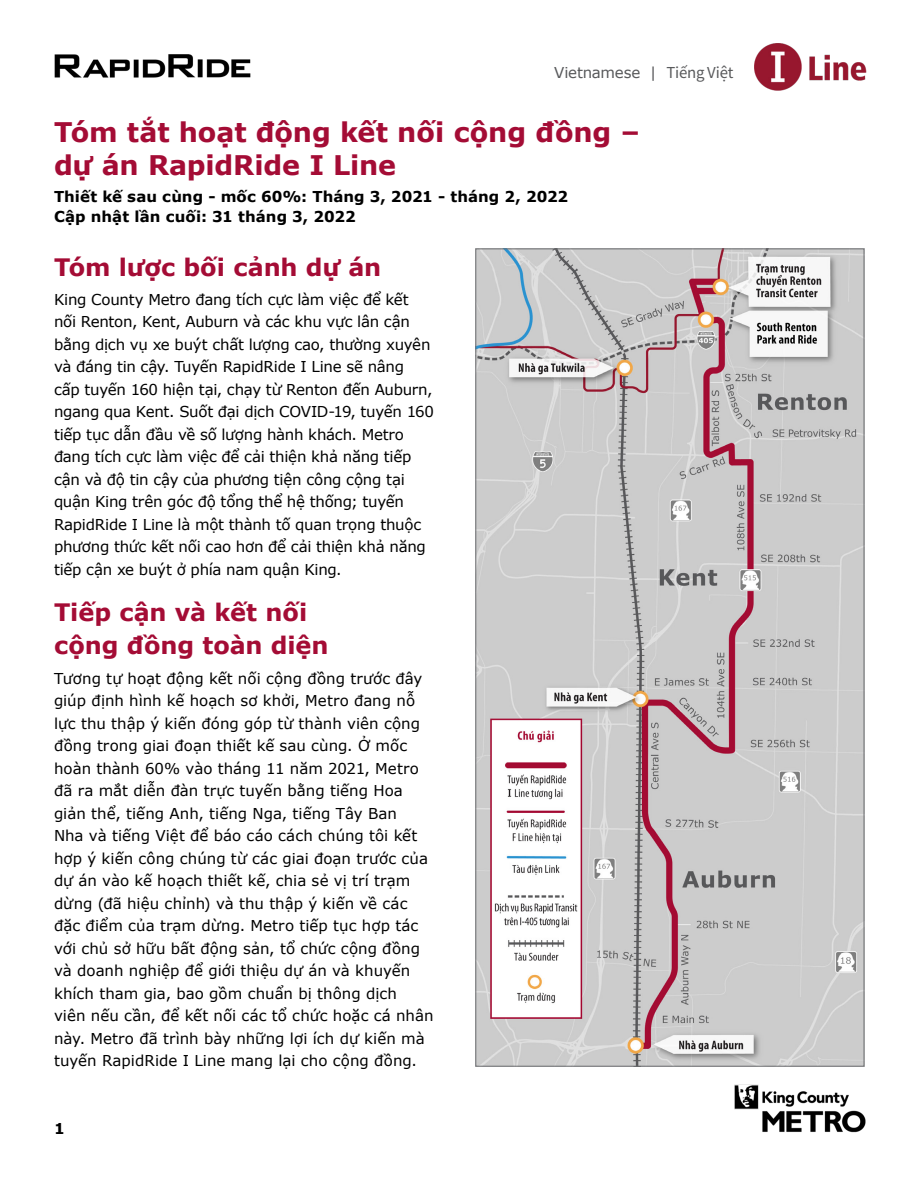
<style>
.page{position:relative;width:918px;height:1188px;background:#fff}
.page>*{position:absolute;margin:0;border:0;box-sizing:border-box;transform-origin:0 0}
.t1{font:700 27px/33px "Verdana";letter-spacing:-.005em;color:#a40c35}
.t2{font:700 24px/33px "Verdana";letter-spacing:-.005em;color:#a40c35}
.t3{font:15px/22.5px "Verdana";letter-spacing:-.005em;color:#000}
.t4{font:700 15px/19.5px "Verdana";letter-spacing:.005em;color:#000}
.t5{font:15px "Verdana";letter-spacing:-.015em;color:#58595b}
.s1{font-family:"Source Han Sans CN"}
</style>
<div class="page">
<img style="left:755px;top:43px;width:112px;height:48px">
<img style="left:734px;top:1084px;width:132px;height:49px">
<img style="left:54px;top:54px;width:197px;height:24px">
<img style="left:477px;top:251px;width:385px;height:814px">
<p class="t5" style="left:554px;top:63px;width:181px">Vietnamese | <span class="s1">Tiếng Việt</span></p>
<h1 class="t1" style="left:54px;top:116px;width:587px">Tóm tắt hoạt động kết nối cộng đồng – dự án RapidRide I Line</h1>
<p class="t4" style="left:54px;top:187px;width:516px">Thiết kế sau cùng - mốc 60%: Tháng 3, 2021 - tháng 2, 2022<br>Cập nhật lần cuối: 31 tháng 3, 2022</p>
<h2 class="t2" style="left:54px;top:251px;width:329px">Tóm lược bối cảnh dự án</h2>
<p class="t3" style="left:54px;top:288px;width:382px">King County Metro đang tích cực làm việc để kết nối Renton, Kent, Auburn và các khu vực lân cận bằng dịch vụ xe buýt chất lượng cao, thường xuyên và đáng tin cậy. Tuyến RapidRide I Line sẽ nâng<br>cấp tuyến 160 hiện tại, chạy từ Renton đến Auburn, ngang qua Kent. Suốt đại dịch COVID-19, tuyến 160 tiếp tục dẫn đầu về số lượng hành khách. Metro đang tích cực làm việc để cải thiện khả năng tiếp cận và độ tin cậy của phương tiện công cộng tại quận King trên góc độ tổng thể hệ thống; tuyến RapidRide I Line là một thành tố quan trọng thuộc phương thức kết nối cao hơn để cải thiện khả năng tiếp cận xe buýt ở phía nam quận King.</p>
<h2 class="t2" style="left:54px;top:596px;width:276px">Tiếp cận và kết nối cộng đồng toàn diện</h2>
<p class="t3" style="left:54px;top:667px;width:381px">Tương tự hoạt động kết nối cộng đồng trước đây giúp định hình kế hoạch sơ khởi, Metro đang nỗ lực thu thập ý kiến đóng góp từ thành viên cộng đồng trong giai đoạn thiết kế sau cùng. Ở mốc hoàn thành 60% vào tháng 11 năm 2021, Metro đã ra mắt diễn đàn trực tuyến bằng tiếng Hoa giản thể, tiếng Anh, tiếng Nga, tiếng Tây Ban<br>Nha và tiếng Việt để báo cáo cách chúng tôi kết hợp ý kiến công chúng từ các giai đoạn trước của dự án vào kế hoạch thiết kế, chia sẻ vị trí trạm dừng (đã hiệu chỉnh) và thu thập ý kiến về các đặc điểm của trạm dừng. Metro tiếp tục hợp tác với chủ sở hữu bất động sản, tổ chức cộng đồng và doanh nghiệp để giới thiệu dự án và khuyến khích tham gia, bao gồm chuẩn bị thông dịch<br>viên nếu cần, để kết nối các tổ chức hoặc cá nhân này. Metro đã trình bày những lợi ích dự kiến mà tuyến RapidRide I Line mang lại cho cộng đồng.</p>
<p class="t4" style="left:54px;top:1119px;width:12px">1</p>
</div>
